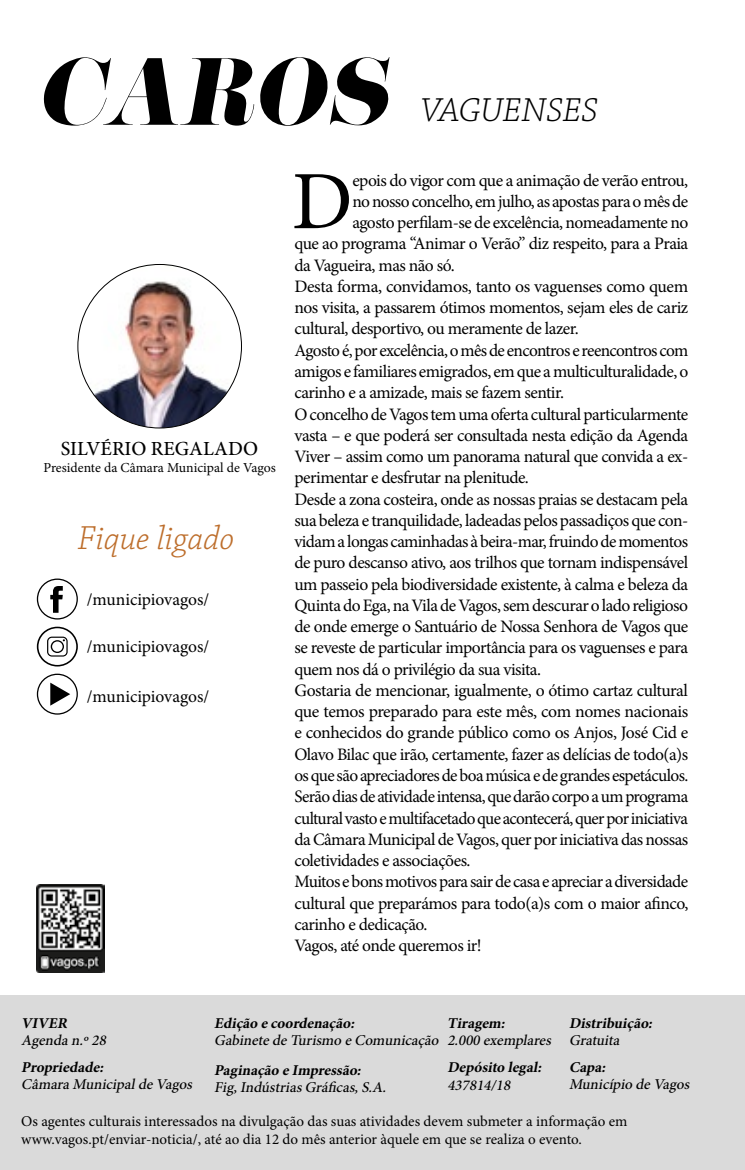
<style>
.page{position:relative;width:745px;height:1170px;background:#fff}
.page>*{position:absolute;margin:0;border:0;box-sizing:border-box;transform-origin:0 0}
.t1{font:italic 85px "Pistilli";color:#000}
.t2{font:83px "Minion Pro";color:#000}
.t3{font:italic 300 35px "Chaparral Pro";color:#bd6e2c}
.t4{font:italic 300 35px "Chaparral Pro";color:#000}
.t5{font:500 20px "Minion Pro";color:#000}
.t6{font:17.5px "Minion Pro";letter-spacing:-.03em;color:#000}
.t7{font:17.5px "Minion Pro";color:#000}
.t8{font:italic 300 17.5px "Chaparral Pro";color:#000}
.t9{font:15px/17.5px "Minion Pro";color:#000}
.t10{font:italic 500 15px "Minion Pro";color:#000}
.t11{font:italic 700 15px "Minion Pro";color:#000}
.t12{font:13.75px "Minion Pro";color:#000}
.s1{font-family:"Pistilli";font-weight:400;font-style:normal}
</style>
<div class="page">
<div style="left:0;top:995px;width:744px;height:174px;background:#dadada"></div>
<img style="left:78px;top:264px;width:163px;height:164px;border-radius:82px">
<svg style="left:50px;top:586px;width:13px;height:26px"></svg>
<div style="left:37px;top:578px;width:41px;height:41px;border:1px solid #000;border-radius:50%"></div>
<div style="left:37px;top:673px;width:41px;height:41px;border:1px solid #000;border-radius:50%"></div>
<svg style="left:37px;top:626px;width:41px;height:40px"></svg>
<svg style="left:50px;top:682px;width:20px;height:23px"></svg>
<img style="left:36px;top:884px;width:68px;height:88px">
<h1 class="t1" style="left:35px;top:38px;width:372px">CAROS</h1>
<h3 class="t4" style="left:420px;top:91px;width:178px">VAGUENSES</h3>
<p class="t5" style="left:61px;top:435px;width:199px">SILVÉRIO REGALADO</p>
<p class="t12" style="left:43px;top:458px;width:234px">Presidente da Câmara Municipal de Vagos</p>
<h3 class="t3" style="left:78px;top:519px;width:158px">Fique ligado</h3>
<p class="t7" style="left:87px;top:588px;width:124px">/municipiovagos/</p>
<p class="t7" style="left:87px;top:634px;width:124px">/municipiovagos/</p>
<p class="t7" style="left:87px;top:684px;width:124px">/municipiovagos/</p>
<h2 class="t2" style="left:291px;top:146px;width:62px">D</h2>
<p class="t6" style="left:352px;top:168px;width:337px">epois do vigor com que a animação de verão entrou,</p>
<p class="t6" style="left:352px;top:189px;width:337px">no nosso concelho, em julho, as apostas para o mês de</p>
<p class="t6" style="left:352px;top:211px;width:337px">agosto perfilam-se de excelência, nomeadamente no</p>
<p class="t6" style="left:294px;top:232px;width:395px">que ao programa “Animar o Verão” diz respeito, para a Praia</p>
<p class="t6" style="left:294px;top:253px;width:162px">da Vagueira, mas não só.</p>
<p class="t6" style="left:294px;top:274px;width:395px">Desta forma, convidamos, tanto os vaguenses como quem</p>
<p class="t6" style="left:294px;top:296px;width:395px">nos visita, a passarem ótimos momentos, sejam eles de cariz</p>
<p class="t6" style="left:294px;top:317px;width:285px">cultural, desportivo, ou meramente de lazer.</p>
<p class="t6" style="left:294px;top:338px;width:395px">Agosto é, por excelência, o mês de encontros e reencontros com</p>
<p class="t6" style="left:294px;top:359px;width:395px">amigos e familiares emigrados, em que a multiculturalidade, o</p>
<p class="t6" style="left:294px;top:381px;width:271px">carinho e a amizade, mais se fazem sentir.</p>
<p class="t6" style="left:294px;top:402px;width:395px">O concelho de Vagos tem uma oferta cultural particularmente</p>
<p class="t6" style="left:294px;top:423px;width:395px">vasta – e que poderá ser consultada nesta edição da Agenda</p>
<p class="t6" style="left:294px;top:444px;width:395px">Viver – assim como um panorama natural que convida a ex-</p>
<p class="t6" style="left:294px;top:466px;width:236px">perimentar e desfrutar na plenitude.</p>
<p class="t6" style="left:294px;top:487px;width:395px">Desde a zona costeira, onde as nossas praias se destacam pela</p>
<p class="t6" style="left:294px;top:508px;width:395px">sua beleza e tranquilidade, ladeadas pelos passadiços que con-</p>
<p class="t6" style="left:294px;top:529px;width:395px">vidam a longas caminhadas à beira-mar, fruindo de momentos</p>
<p class="t6" style="left:294px;top:551px;width:395px">de puro descanso ativo, aos trilhos que tornam indispensável</p>
<p class="t6" style="left:294px;top:572px;width:395px">um passeio pela biodiversidade existente, à calma e beleza da</p>
<p class="t6" style="left:294px;top:593px;width:395px">Quinta do Ega, na Vila de Vagos, sem descurar o lado religioso</p>
<p class="t6" style="left:294px;top:614px;width:395px">de onde emerge o Santuário de Nossa Senhora de Vagos que</p>
<p class="t6" style="left:294px;top:636px;width:395px">se reveste de particular importância para os vaguenses e para</p>
<p class="t6" style="left:294px;top:657px;width:248px">quem nos dá o privilégio da sua visita.</p>
<p class="t6" style="left:294px;top:678px;width:395px">Gostaria de mencionar, igualmente, o ótimo cartaz cultural</p>
<p class="t6" style="left:294px;top:699px;width:395px">que temos preparado para este mês, com nomes nacionais</p>
<p class="t6" style="left:294px;top:721px;width:395px">e conhecidos do grande público como os Anjos, José Cid e</p>
<p class="t6" style="left:294px;top:742px;width:395px">Olavo Bilac que irão, certamente, fazer as delícias de todo(a)s</p>
<p class="t6" style="left:294px;top:763px;width:395px">os que são apreciadores de boa música e de grandes espetáculos.</p>
<p class="t6" style="left:294px;top:784px;width:395px">Serão dias de atividade intensa, que darão corpo a um programa</p>
<p class="t6" style="left:294px;top:806px;width:395px">cultural vasto e multifacetado que acontecerá, quer por iniciativa</p>
<p class="t6" style="left:294px;top:827px;width:395px">da Câmara Municipal de Vagos, quer por iniciativa das nossas</p>
<p class="t6" style="left:294px;top:848px;width:177px">coletividades e associações.</p>
<p class="t6" style="left:294px;top:869px;width:395px">Muitos e bons motivos para sair de casa e apreciar a diversidade</p>
<p class="t6" style="left:294px;top:891px;width:395px">cultural que preparámos para todo(a)s com o maior afinco,</p>
<p class="t6" style="left:294px;top:912px;width:134px">carinho e dedicação.</p>
<p class="t6" style="left:294px;top:933px;width:189px">Vagos, até onde queremos ir!</p>
<p class="t11" style="left:214px;top:1012px;width:145px">Edição ecoordenação:</p>
<p class="t10" style="left:214px;top:1030px;width:341px">Gabinete de Turismo e Comunicação 2.000 exemplares</p>
<p class="t11" style="left:214px;top:1059px;width:151px">Paginação eImpressão:</p>
<p class="t10" style="left:214px;top:1077px;width:177px">Fig,IndústriasGráficas,S.A.</p>
<p class="t11" style="left:568px;top:1012px;width:88px">Distribuição:</p>
<p class="t10" style="left:568px;top:1030px;width:56px">Gratuita</p>
<p class="t11" style="left:568px;top:1056px;width:41px">Capa:</p>
<p class="t10" style="left:568px;top:1074px;width:125px">Município deVagos</p>
<p class="t9" style="left:21px;top:1112px;width:607px">Os agentes culturais interessados na divulgação das suas atividades devem submeter a informação em www.vagos.pt/enviar-noticia/, até ao dia 12 do mês anterior àquele em que se realiza o evento.</p>
<p class="t11" style="left:447px;top:1012px;width:62px">Tiragem:</p>
<p class="t11" style="left:447px;top:1056px;width:99px">Depósito legal:</p>
<p class="t10" style="left:447px;top:1074px;width:68px">437814/18</p>
<p class="t11" style="left:21px;top:1012px;width:51px">VIVER</p>
<p class="t10" style="left:21px;top:1030px;width:90px">Agenda n.º28</p>
<p class="t11" style="left:21px;top:1056px;width:87px">Propriedade:</p>
<p class="t10" style="left:21px;top:1074px;width:176px">Câmara MunicipaldeVagos</p>
<p class="t8" style="left:564px;top:1119px;width:125px">AGOSTO 2022 <span class="s1">| 3</span></p>
</div>
